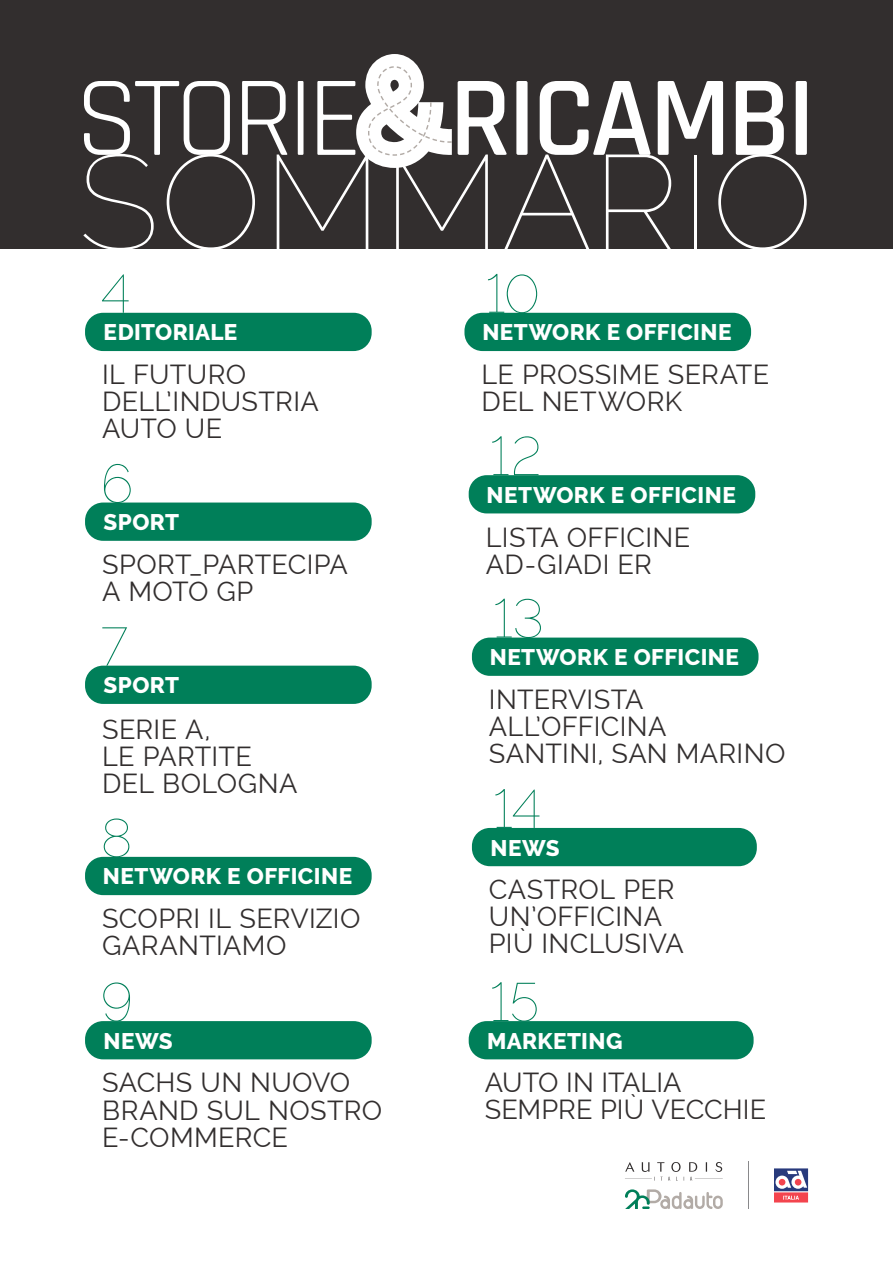
<style>
.page{position:relative;width:893px;height:1263px;background:#fff}
.page>*{position:absolute;margin:0;border:0;box-sizing:border-box;transform-origin:0 0}
.t1{font:100 133.65px "Raleway";letter-spacing:.005em;color:#fff}
.t2{font:100 54px "Raleway";letter-spacing:-.01em;color:#007f59}
.t3{font:27px/27px "Raleway";letter-spacing:.01em;color:#322e2e}
.t4{font:800 22.5px "Raleway";letter-spacing:.02em;color:#fff}
</style>
<div class="page">
<div style="left:0;top:0;width:893px;height:249px;background:#322e2e"></div>
<svg style="left:84px;top:54px;width:723px;height:114px"></svg>
<svg style="left:368px;top:66px;width:84px;height:90px"></svg>
<div style="left:85px;top:313px;width:287px;height:38px;background:#007f59;border-radius:18px"></div>
<div style="left:85px;top:502px;width:287px;height:39px;background:#007f59;border-radius:18px"></div>
<div style="left:85px;top:666px;width:287px;height:38px;background:#007f59;border-radius:18px"></div>
<div style="left:464px;top:313px;width:287px;height:38px;background:#007f59;border-radius:18px"></div>
<svg style="left:625px;top:1189px;width:98px;height:20px"></svg>
<hr style="left:748px;top:1162px;width:1px;height:47px;background:#89898b">
<svg style="left:625px;top:1162px;width:98px;height:18px"></svg>
<svg style="left:774px;top:1168px;width:34px;height:34px"></svg>
<div style="left:469px;top:475px;width:286px;height:38px;background:#007f59;border-radius:18px"></div>
<div style="left:85px;top:857px;width:287px;height:38px;background:#007f59;border-radius:18px"></div>
<div style="left:85px;top:1021px;width:287px;height:38px;background:#007f59;border-radius:18px"></div>
<div style="left:472px;top:638px;width:286px;height:38px;background:#007f59;border-radius:18px"></div>
<div style="left:472px;top:828px;width:285px;height:38px;background:#007f59;border-radius:18px"></div>
<div style="left:469px;top:1021px;width:285px;height:38px;background:#007f59;border-radius:18px"></div>
<h1 class="t1" style="left:78px;top:124px;width:738px">SOMMARIO</h1>
<h2 class="t2" style="left:101px;top:262px;width:31px">4</h2>
<p class="t4" style="left:104px;top:320px;width:135px">EDITORIALE</p>
<p class="t3" style="left:102px;top:361px;width:218px">IL FUTURO<br>DELL’INDUSTRIA<br>AUTO UE</p>
<h2 class="t2" style="left:101px;top:452px;width:34px">6</h2>
<p class="t4" style="left:104px;top:509px;width:77px">SPORT</p>
<p class="t3" style="left:102px;top:551px;width:247px">SPORT_PARTECIPA<br>A MOTO GP</p>
<h2 class="t2" style="left:101px;top:615px;width:28px">7</h2>
<p class="t4" style="left:104px;top:672px;width:77px">SPORT</p>
<p class="t3" style="left:102px;top:716px;width:197px">SERIE A,<br>LE PARTITE<br>DEL BOLOGNA</p>
<h2 class="t2" style="left:101px;top:806px;width:33px">8</h2>
<p class="t4" style="left:103px;top:864px;width:251px">NETWORK E OFFICINE</p>
<p class="t3" style="left:102px;top:905px;width:260px">SCOPRI IL SERVIZIO<br>GARANTIAMO</p>
<h2 class="t2" style="left:101px;top:970px;width:34px">9</h2>
<p class="t4" style="left:104px;top:1028px;width:71px">NEWS</p>
<p class="t3" style="left:102px;top:1069px;width:282px">SACHS UN NUOVO<br>BRAND SUL NOSTRO<br>E-COMMERCE</p>
<h2 class="t2" style="left:486px;top:262px;width:56px">10</h2>
<p class="t4" style="left:482px;top:320px;width:251px">NETWORK E OFFICINE</p>
<p class="t3" style="left:481px;top:361px;width:289px">LE PROSSIME SERATE<br>DEL NETWORK</p>
<h2 class="t2" style="left:490px;top:424px;width:53px">12</h2>
<p class="t4" style="left:487px;top:482px;width:251px">NETWORK E OFFICINE</p>
<p class="t3" style="left:486px;top:523px;width:206px">LISTA OFFICINE<br>AD-GIADI ER</p>
<h2 class="t2" style="left:493px;top:587px;width:52px">13</h2>
<p class="t4" style="left:490px;top:644px;width:251px">NETWORK E OFFICINE</p>
<p class="t3" style="left:489px;top:686px;width:298px">INTERVISTA<br>ALL’OFFICINA<br>SANTINI, SAN MARINO</p>
<h2 class="t2" style="left:493px;top:777px;width:50px">14</h2>
<p class="t4" style="left:490px;top:835px;width:71px">NEWS</p>
<p class="t3" style="left:489px;top:876px;width:197px">CASTROL PER<br>UN’OFFICINA<br>PIÙ INCLUSIVA</p>
<h2 class="t2" style="left:490px;top:970px;width:51px">15</h2>
<p class="t4" style="left:487px;top:1028px;width:137px">MARKETING</p>
<p class="t3" style="left:485px;top:1069px;width:283px">AUTO IN ITALIA<br>SEMPRE PIÙ VECCHIE</p>
</div>
